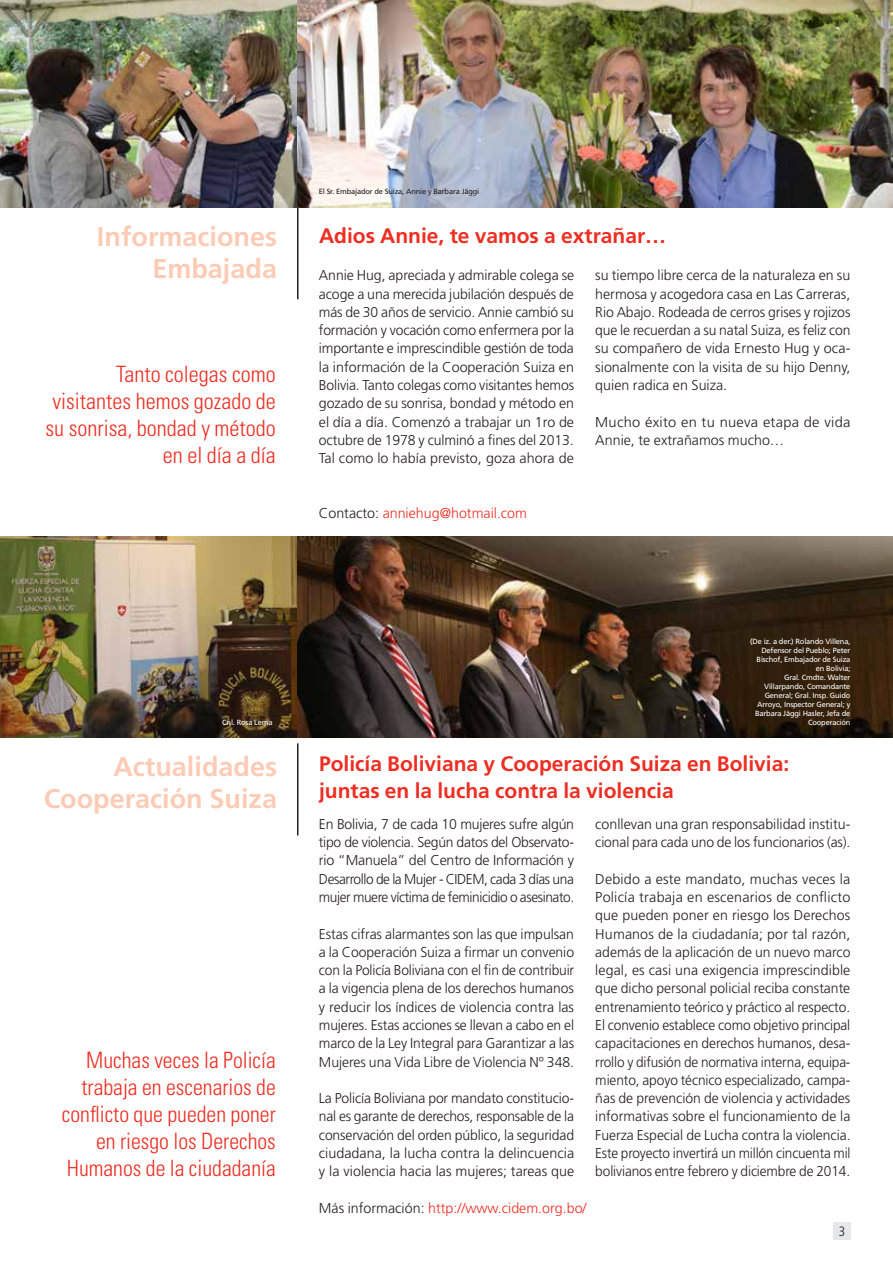
<style>
.page{position:relative;width:893px;height:1263px;background:#fff}
.page>*{position:absolute;margin:0;border:0;box-sizing:border-box;transform-origin:0 0}
.t1{font:700 27px/32.4px "Frutiger LT Std";color:#fccbb5;text-align:right}
.t2{font:300 condensed 22.5px/27px "Univers LT Std";color:#ee2e22;text-align:right}
.t3{font:700 21px/27px "Frutiger LT Std";color:#ee2e22}
.t4{font:300 14.25px/18.3px "Frutiger LT Std";color:#231f20;text-align:justify}
.t5{font:300 14.25px "Frutiger LT Std";color:#ee2e22}
.t6{font:300 14.25px/18.3px "Frutiger LT Std";letter-spacing:.02em;color:#231f20}
.t7{font:300 condensed 13.5px "Frutiger LT Std";color:#231f20}
.t8{font:7.5px/9px "Frutiger LT Std";letter-spacing:-.025em;color:#fff;text-align:right}
.t9{font:7.5px "Frutiger LT Std";letter-spacing:-.025em;color:#231f20}
.s1{color:#231f20}
</style>
<div class="page">
<div style="left:833px;top:1222px;width:17px;height:17px;background:#e6e7e9"></div>
<hr style="left:297px;top:207px;width:1px;height:92px;background:#231f20">
<hr style="left:297px;top:743px;width:1px;height:92px;background:#231f20">
<img style="left:0;top:0;width:298px;height:207px">
<img style="left:0;top:536px;width:298px;height:201px">
<img style="left:298px;top:0;width:595px;height:207px">
<img style="left:298px;top:536px;width:595px;height:201px">
<h1 class="t1" style="left:97px;top:220px;width:182px">Informaciones<br>Embajada</h1>
<h2 class="t2" style="left:45px;top:361px;width:232px">Tanto colegas como visitantes hemos gozado de su sonrisa, bondad y método en el día a día</h2>
<p class="t9" style="left:319px;top:187px;width:162px">El Sr. Embajador de Suiza, Annie y Barbara Jäggi</p>
<h3 class="t3" style="left:319px;top:222px;width:349px">Adios Annie, te vamos a extrañar…</h3>
<p class="t4" style="left:319px;top:266px;width:257px">Annie Hug, apreciada y admirable colega se acoge a una merecida jubilación después de más de 30 años de servicio. Annie cambió su formación y vocación como enfermera por la importante e imprescindible gestión de toda la información de la Cooperación Suiza en Bolivia. Tanto colegas como visitantes hemos gozado de su sonrisa, bondad y método en el día a día. Comenzó a trabajar un 1ro de octubre de 1978 y culminó a fines del 2013.<br>Tal como lo había previsto, goza ahora de</p>
<p class="t4" style="left:595px;top:266px;width:257px">su tiempo libre cerca de la naturaleza en su hermosa y acogedora casa en Las Carreras, Rio Abajo. Rodeada de cerros grises y rojizos que le recuerdan a su natal Suiza, es feliz con su compañero de vida Ernesto Hug y oca&shy;sionalmente con la visita de su hijo Denny, quien radica en Suiza.</p>
<p class="t6" style="left:595px;top:413px;width:257px">Mucho éxito en tu nueva etapa de vida<br>Annie, te extrañamos mucho…</p>
<p class="t5" style="left:319px;top:505px;width:210px"><span class="s1">Contacto:</span> anniehug@hotmail.com</p>
<p class="t8" style="left:222px;top:718px;width:52px">Cnl. Rosa Lema</p>
<h1 class="t1" style="left:44px;top:750px;width:235px">Actualidades<br>Cooperación Suiza</h1>
<h2 class="t2" style="left:62px;top:1047px;width:215px">Muchas veces la Policía trabaja en escenarios de conflicto que pueden poner en riesgo los Derechos<br>Humanos de la ciudadanía</h2>
<p class="t8" style="left:750px;top:637px;width:102px">(De iz. a der.) Rolando Villena,<br>Defensor del Pueblo; Peter<br>Bischof, Embajador de Suiza en Bolivia;<br>Gral. Cmdte. Walter<br>Villarpando, Comandante<br>General; Gral. Insp. Guido<br>Arroyo, Inspector General; y<br>Barbara Jäggi Hasler, Jefa de<br>Cooperación</p>
<h3 class="t3" style="left:319px;top:751px;width:472px">Policía Boliviana y Cooperación Suiza en Bolivia: juntas en la lucha contra la violencia</h3>
<p class="t4" style="left:319px;top:815px;width:257px">En Bolivia, 7 de cada 10 mujeres sufre algún tipo de violencia. Según datos del Observato&shy;rio “Manuela” del Centro de Información y Desarrollo de la Mujer - CIDEM, cada 3 días una mujer muere víctima de feminicidio o asesinato.</p>
<p class="t4" style="left:319px;top:925px;width:257px">Estas cifras alarmantes son las que impulsan a la Cooperación Suiza a firmar un convenio con la Policía Boliviana con el fin de contribuir a la vigencia plena de los derechos humanos y reducir los índices de violencia contra las mujeres. Estas acciones se llevan a cabo en el marco de la Ley Integral para Garantizar a las Mujeres una Vida Libre de Violencia Nº 348.</p>
<p class="t4" style="left:319px;top:1089px;width:257px">La Policía Boliviana por mandato constitucio&shy;nal es garante de derechos, responsable de la conservación del orden público, la seguridad ciudadana, la lucha contra la delincuencia y la violencia hacia las mujeres; tareas que</p>
<p class="t4" style="left:595px;top:815px;width:257px">conllevan una gran responsabilidad institu&shy;cional para cada uno de los funcionarios (as).</p>
<p class="t4" style="left:595px;top:870px;width:257px">Debido a este mandato, muchas veces la Policía trabaja en escenarios de conflicto que pueden poner en riesgo los Derechos Humanos de la ciudadanía; por tal razón, además de la aplicación de un nuevo marco legal, es casi una exigencia imprescindible que dicho personal policial reciba constante entrenamiento teórico y práctico al respecto.<br>El convenio establece como objetivo principal capacitaciones en derechos humanos, desa&shy;rrollo y difusión de normativa interna, equipa&shy;miento, apoyo técnico especializado, campa&shy;ñas de prevención de violencia y actividades informativas sobre el funcionamiento de la Fuerza Especial de Lucha contra la violencia.<br>Este proyecto invertirá un millón cincuenta mil bolivianos entre febrero y diciembre de 2014.</p>
<p class="t5" style="left:319px;top:1200px;width:269px"><span class="s1">Más información:</span> http://www.cidem.org.bo/</p>
<p class="t7" style="left:839px;top:1223px;width:8px">3</p>
</div>
